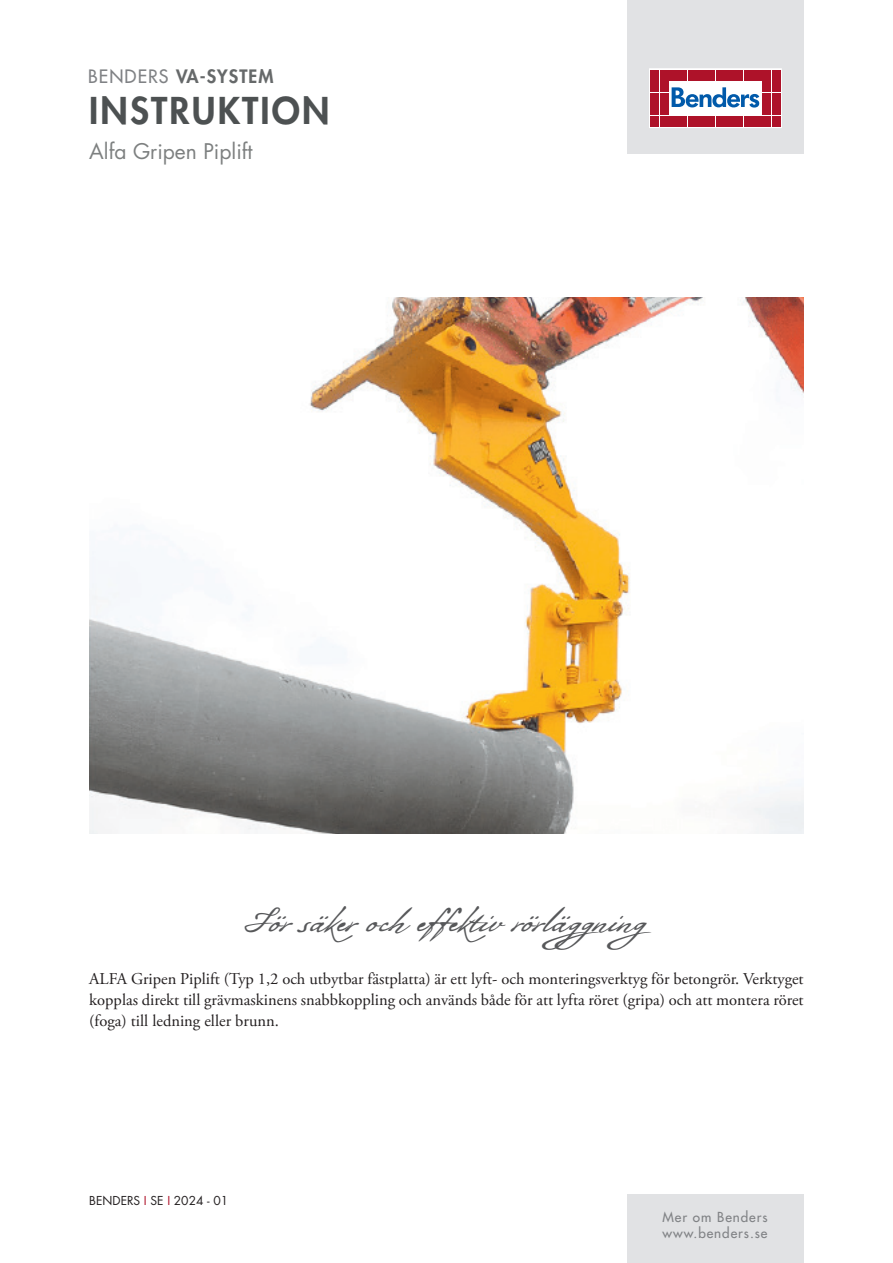
<style>
.page{position:relative;width:893px;height:1263px;background:#fff}
.page>*{position:absolute;margin:0;border:0;box-sizing:border-box;transform-origin:0 0}
.t1{font:800 36px "Futura Std";letter-spacing:.06em;color:#4d5152}
.t2{font:33px "Bolivar";letter-spacing:.005em;color:#57585a}
.t3{font:21px "Futura Std";color:#7d8080}
.t4{font:800 18px "Futura Std";letter-spacing:.06em;color:#66696a}
.t5{font:16.5px/21px "Adobe Garamond Pro";color:#231f20;text-align:justify}
.t6{font:500 13.5px/16.2px "Futura Std";letter-spacing:.07em;color:#808285}
.t7{font:12px "Futura Std";color:#231f20}
.s1{font-weight:500;color:#808285}
.s2{color:#ae1229}
</style>
<div class="page">
<div style="left:627px;top:0;width:177px;height:153px;background:#e1e2e4"></div>
<svg style="left:649px;top:69px;width:132px;height:59px;background:#eac5cb"></svg>
<div style="left:651px;top:70px;width:8px;height:10px;background:#ae1229"></div>
<div style="left:660px;top:70px;width:8px;height:10px;background:#ae1229"></div>
<div style="left:651px;top:81px;width:8px;height:11px;background:#ae1229"></div>
<div style="left:660px;top:81px;width:8px;height:11px;background:#ae1229"></div>
<div style="left:651px;top:93px;width:8px;height:10px;background:#ae1229"></div>
<div style="left:660px;top:93px;width:8px;height:10px;background:#ae1229"></div>
<div style="left:651px;top:104px;width:8px;height:11px;background:#ae1229"></div>
<div style="left:660px;top:104px;width:8px;height:11px;background:#ae1229"></div>
<div style="left:651px;top:116px;width:8px;height:10px;background:#ae1229"></div>
<div style="left:660px;top:116px;width:8px;height:10px;background:#ae1229"></div>
<div style="left:669px;top:70px;width:8px;height:10px;background:#ae1229"></div>
<div style="left:679px;top:70px;width:8px;height:10px;background:#ae1229"></div>
<div style="left:688px;top:70px;width:8px;height:10px;background:#ae1229"></div>
<div style="left:697px;top:70px;width:9px;height:10px;background:#ae1229"></div>
<div style="left:707px;top:70px;width:8px;height:10px;background:#ae1229"></div>
<div style="left:716px;top:70px;width:8px;height:10px;background:#ae1229"></div>
<div style="left:725px;top:70px;width:9px;height:10px;background:#ae1229"></div>
<div style="left:735px;top:70px;width:8px;height:10px;background:#ae1229"></div>
<div style="left:744px;top:70px;width:8px;height:10px;background:#ae1229"></div>
<div style="left:753px;top:70px;width:9px;height:10px;background:#ae1229"></div>
<div style="left:669px;top:116px;width:8px;height:10px;background:#ae1229"></div>
<div style="left:679px;top:116px;width:8px;height:10px;background:#ae1229"></div>
<div style="left:688px;top:116px;width:8px;height:10px;background:#ae1229"></div>
<div style="left:697px;top:116px;width:9px;height:10px;background:#ae1229"></div>
<div style="left:707px;top:116px;width:8px;height:10px;background:#ae1229"></div>
<div style="left:716px;top:116px;width:8px;height:10px;background:#ae1229"></div>
<div style="left:725px;top:116px;width:9px;height:10px;background:#ae1229"></div>
<div style="left:735px;top:116px;width:8px;height:10px;background:#ae1229"></div>
<div style="left:744px;top:116px;width:8px;height:10px;background:#ae1229"></div>
<div style="left:753px;top:116px;width:9px;height:10px;background:#ae1229"></div>
<div style="left:763px;top:70px;width:8px;height:10px;background:#ae1229"></div>
<div style="left:772px;top:70px;width:8px;height:10px;background:#ae1229"></div>
<div style="left:763px;top:81px;width:8px;height:11px;background:#ae1229"></div>
<div style="left:772px;top:81px;width:8px;height:11px;background:#ae1229"></div>
<div style="left:763px;top:93px;width:8px;height:10px;background:#ae1229"></div>
<div style="left:772px;top:93px;width:8px;height:10px;background:#ae1229"></div>
<div style="left:763px;top:104px;width:8px;height:11px;background:#ae1229"></div>
<div style="left:772px;top:104px;width:8px;height:11px;background:#ae1229"></div>
<div style="left:763px;top:116px;width:8px;height:10px;background:#ae1229"></div>
<div style="left:772px;top:116px;width:8px;height:10px;background:#ae1229"></div>
<svg style="left:672px;top:87px;width:87px;height:21px;background:#90b6d9"></svg>
<div style="left:627px;top:1195px;width:177px;height:68px;background:#e1e2e4"></div>
<img style="left:89px;top:298px;width:715px;height:535px">
<p class="t4" style="left:88px;top:65px;width:187px"><span class="s1">BENDERS</span> VA-SYSTEM</p>
<h1 class="t1" style="left:89px;top:88px;width:242px">INSTRUKTION</h1>
<p class="t3" style="left:89px;top:138px;width:165px">Alfa Gripen Piplift</p>
<h2 class="t2" style="left:247px;top:901px;width:435px">För säker och effektiv rörläggning</h2>
<p class="t5" style="left:89px;top:968px;width:716px">ALFA Gripen Piplift (Typ 1,2 och utbytbar fästplatta) är ett lyft- och monteringsverktyg för betongrör. Verktyget kopplas direkt till grävmaskinens snabbkoppling och används både för att lyfta röret (gripa) och att montera röret (foga) till ledning eller brunn.</p>
<p class="t7" style="left:89px;top:1193px;width:140px">BENDERS <span class="s2">I</span> SE <span class="s2">I</span> 2024 - 01</p>
<p class="t6" style="left:662px;top:1209px;width:107px">Mer om Benders www.benders.se</p>
</div>
